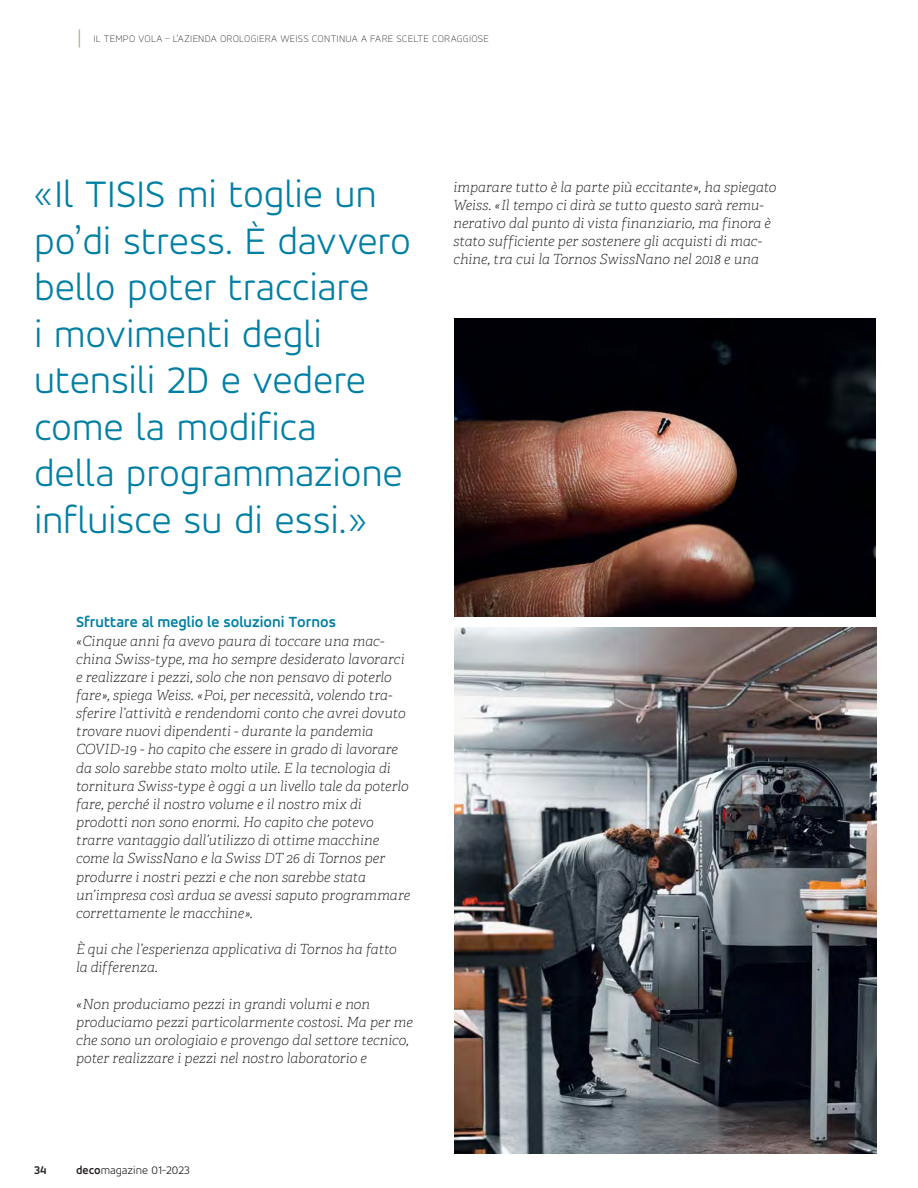
<style>
.page{position:relative;width:918px;height:1188px;background:#fff}
.page>*{position:absolute;margin:0;border:0;box-sizing:border-box;transform-origin:0 0}
.t1{font:300 40.5px/46.5px "Tornos Accord Alt";letter-spacing:-.005em;color:#007fa4}
.t2{font:300 21px "DIN Pro";color:#aaa869}
.t3{font:700 15.75px "Tornos Accord Alt";color:#007fa4}
.t4{font:italic 100 13.95px/18.1px "Adelle";color:#231f20}
.t5{font:300 12px "Tornos Accord Alt";color:#231f20}
.t6{font:700 12px "Tornos Accord Alt";color:#231f20}
.t7{font:100 10.5px "Tornos Accord Alt";letter-spacing:.025em;color:#231f20}
.s1{font-weight:700}
</style>
<div class="page">
<img style="left:455px;top:319px;width:421px;height:297px">
<img style="left:455px;top:627px;width:421px;height:527px">
<h2 class="t2" style="left:76px;top:27px;width:8px">|</h2>
<p class="t7" style="left:94px;top:35px;width:397px">IL TEMPO VOLA – L’AZIENDA OROLOGIERA WEISS CONTINUA A FARE SCELTE CORAGGIOSE</p>
<h1 class="t1" style="left:34px;top:175px;width:379px">« Il TISIS mi toglie un po’di stress. È davvero bello poter tracciare<br>i movimenti degli utensili 2D e vedere come la modifica<br>della programmazione influisce su di essi. »</h1>
<p class="t3" style="left:76px;top:615px;width:261px">Sfruttare al meglio le soluzioni Tornos</p>
<p class="t4" style="left:76px;top:633px;width:336px">« Cinque anni fa avevo paura di toccare una mac&shy;china Swiss-type, ma ho sempre desiderato lavorarci e realizzare i pezzi, solo che non pensavo di poterlo fare », spiega Weiss. « Poi, per necessità, volendo tra&shy;sferire l’attività e rendendomi conto che avrei dovuto trovare nuovi dipendenti - durante la pandemia COVID-19 - ho capito che essere in grado di lavorare da solo sarebbe stato molto utile. E la tecnologia di tornitura Swiss-type è oggi a un livello tale da poterlo fare, perché il nostro volume e il nostro mix di prodotti non sono enormi. Ho capito che potevo trarre vantaggio dall’utilizzo di ottime macchine come la SwissNano e la Swiss DT 26 di Tornos per produrre i nostri pezzi e che non sarebbe stata un’impresa così ardua se avessi saputo programmare correttamente le macchine ».</p>
<p class="t4" style="left:76px;top:942px;width:322px">È qui che l’esperienza applicativa di Tornos ha fatto la differenza.</p>
<p class="t4" style="left:76px;top:996px;width:338px">« Non produciamo pezzi in grandi volumi e non produciamo pezzi particolarmente costosi. Ma per me che sono un orologiaio e provengo dal settore tecnico, poter realizzare i pezzi nel nostro laboratorio e</p>
<p class="t6" style="left:34px;top:1165px;width:14px">34</p>
<p class="t5" style="left:76px;top:1166px;width:115px"><span class="s1">deco</span>magazine 01-2023</p>
<p class="t4" style="left:453px;top:179px;width:325px">imparare tutto è la parte più eccitante », ha spiegato Weiss. « Il tempo ci dirà se tutto questo sarà remu&shy;nerativo dal punto di vista finanziario, ma finora è stato sufficiente per sostenere gli acquisti di mac&shy;chine, tra cui la Tornos SwissNano nel 2018 e una</p>
</div>
